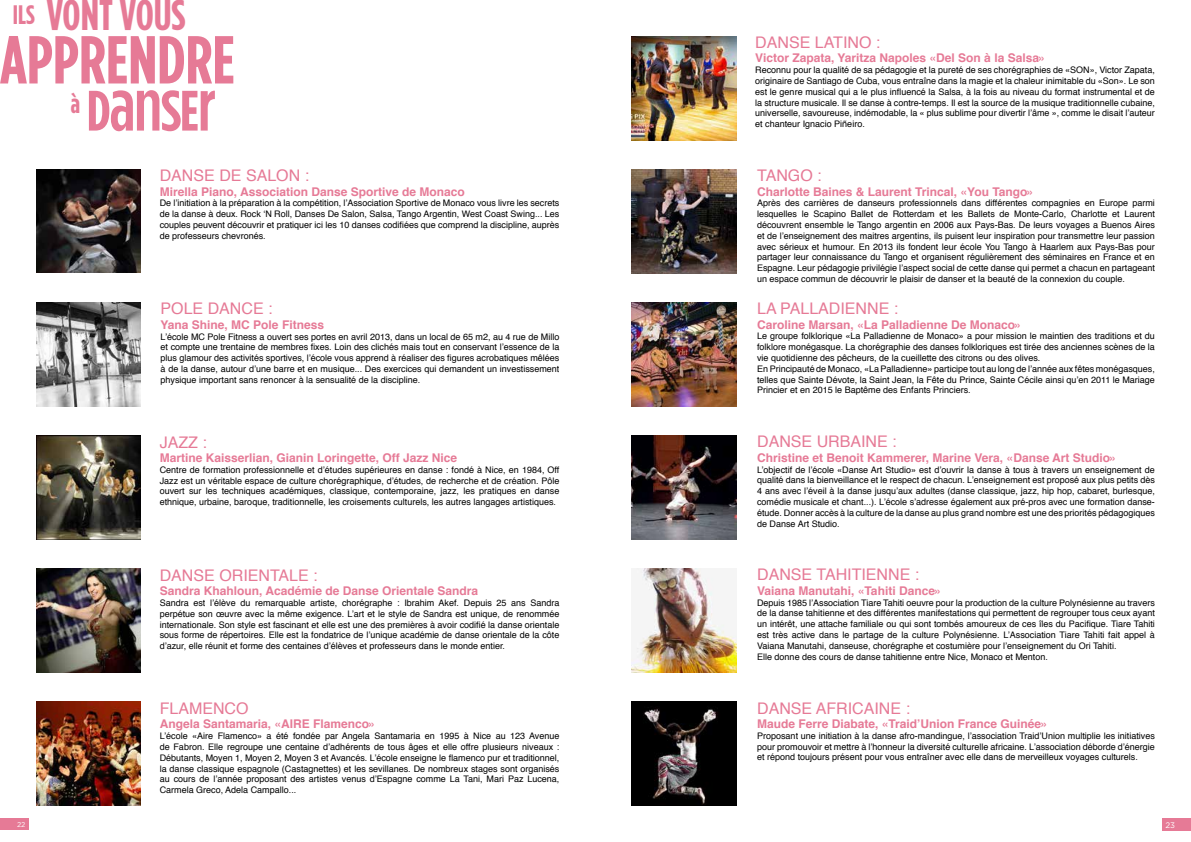
<style>
.page{position:relative;width:1191px;height:842px;background:#fff}
.page>*{position:absolute;margin:0;border:0;box-sizing:border-box;transform-origin:0 0}
.t1{font:500 74.6px "Gotham Condensed";color:#e67a96}
.t2{font:700 67.7px "Gotham Condensed";color:#e67a96}
.t3{font:700 43px "Gotham Condensed";color:#e67a96}
.t4{font:700 26.7px "Gotham Condensed";color:#e67a96}
.t5{font:16px "Helvetica";color:#e67a96}
.t6{font:700 12px "Helvetica";color:#e67a96}
.t7{font:9px/10.8px "Helvetica";color:#000;text-align:justify}
.t8{font:8px "Gotham";color:#fff}
.t9{font:7px "Gotham";color:#fff}
.s1{font-weight:700;font-size:56.8px}
.s2{font-size:74px}
</style>
<div class="page">
<div style="left:0;top:818px;width:28px;height:12px;background:#e67a96"></div>
<div style="left:1162px;top:818px;width:29px;height:13px;background:#e67a96"></div>
<img style="left:36px;top:169px;width:104px;height:104px">
<img style="left:36px;top:435px;width:104px;height:104px">
<img style="left:36px;top:569px;width:104px;height:103px">
<img style="left:36px;top:702px;width:104px;height:103px">
<img style="left:36px;top:302px;width:104px;height:104px">
<img style="left:631px;top:302px;width:105px;height:105px">
<img style="left:631px;top:435px;width:105px;height:105px">
<img style="left:631px;top:568px;width:105px;height:105px">
<img style="left:631px;top:702px;width:105px;height:104px">
<img style="left:631px;top:169px;width:105px;height:104px">
<img style="left:632px;top:36px;width:104px;height:104px">
<h3 class="t3" style="left:13px;top:-9px;width:174px"><sup>ILS</sup> VONT VOUS</h3>
<h2 class="t2" style="left:0;top:22px;width:236px">APPRENDRE</h2>
<h3 class="t4" style="left:71px;top:89px;width:11px">à</h3>
<h1 class="t1" style="left:87px;top:63px;width:130px"><span class="s1">D</span>ans<span class="s1">E</span><span class="s2">r</span></h1>
<h3 class="t5" style="left:160px;top:163px;width:151px">DANSE DE SALON :</h3>
<h3 class="t6" style="left:160px;top:182px;width:306px">Mirella Piano, Association Danse Sportive de Monaco</h3>
<p class="t7" style="left:160px;top:198px;width:401px">De l’initiation à la préparation à la compétition, l’Association Sportive de Monaco vous livre les secrets de la danse à deux. Rock ‘N Roll, Danses De Salon, Salsa, Tango Argentin, West Coast Swing... Les couples peuvent découvrir et pratiquer ici les 10 danses codifiées que comprend la discipline, auprès de professeurs chevronés.</p>
<h3 class="t5" style="left:161px;top:296px;width:114px">POLE DANCE :</h3>
<h3 class="t6" style="left:161px;top:315px;width:165px">Yana Shine, MC Pole Fitness</h3>
<p class="t7" style="left:161px;top:331px;width:400px">L’école MC Pole Fitness a ouvert ses portes en avril 2013, dans un local de 65 m2, au 4 rue de Millo et compte une trentaine de membres fixes. Loin des clichés mais tout en conservant l’essence de la plus glamour des activités sportives, l’école vous apprend à réaliser des figures acrobatiques mêlées à de la danse, autour d’une barre et en musique... Des exercices qui demandent un investissement physique important sans renoncer à la sensualité de la discipline.</p>
<h3 class="t5" style="left:160px;top:430px;width:49px">JAZZ :</h3>
<h3 class="t6" style="left:160px;top:448px;width:299px">Martine Kaisserlian, Gianin Loringette, Off Jazz Nice</h3>
<p class="t7" style="left:160px;top:464px;width:401px">Centre de formation professionnelle et d’études supérieures en danse : fondé à Nice, en 1984, Off Jazz est un véritable espace de culture chorégraphique, d’études, de recherche et de création. Pôle ouvert sur les techniques académiques, classique, contemporaine, jazz, les pratiques en danse ethnique, urbaine, baroque, traditionnelle, les croisements culturels, les autres langages artistiques.</p>
<h3 class="t5" style="left:160px;top:563px;width:159px">DANSE ORIENTALE :</h3>
<h3 class="t6" style="left:160px;top:581px;width:320px">Sandra Khahloun, Académie de Danse Orientale Sandra</h3>
<p class="t7" style="left:160px;top:598px;width:401px">Sandra est l’élève du remarquable artiste, chorégraphe : Ibrahim Akef. Depuis 25 ans Sandra perpétue son œuvre avec la même exigence. L’art et le style de Sandra est unique, de renommée internationale. Son style est fascinant et elle est une des premières à avoir codifié la danse orientale sous forme de répertoires. Elle est la fondatrice de l’unique académie de danse orientale de la côte d’azur, elle réunit et forme des centaines d’élèves et professeurs dans le monde entier.</p>
<h3 class="t5" style="left:160px;top:696px;width:90px">FLAMENCO</h3>
<h3 class="t6" style="left:160px;top:714px;width:218px">Angela Santamaria, «AIRE Flamenco»</h3>
<p class="t7" style="left:160px;top:731px;width:401px">L’école «Aire Flamenco» a été fondée par Angela Santamaria en 1995 à Nice au 123 Avenue de Fabron. Elle regroupe une centaine d’adhérents de tous âges et elle offre plusieurs niveaux :<br>Débutants, Moyen 1, Moyen 2, Moyen 3 et Avancés. L’école enseigne le flamenco pur et traditionnel, la danse classique espagnole (Castagnettes) et les sevillanes. De nombreux stages sont organisés au cours de l’année proposant des artistes venus d’Espagne comme La Tani, Mari Paz Lucena, Carmela Greco, Adela Campallo...</p>
<h3 class="t5" style="left:755px;top:30px;width:127px">DANSE LATINO :</h3>
<h3 class="t6" style="left:755px;top:48px;width:292px">Victor Zapata, Yaritza Napoles «Del Son à la Salsa»</h3>
<p class="t7" style="left:755px;top:65px;width:401px">Reconnu pour la qualité de sa pédagogie et la pureté de ses chorégraphies de «SON», Victor Zapata, originaire de Santiago de Cuba, vous entraîne dans la magie et la chaleur inimitable du «Son». Le son est le genre musical qui a le plus influencé la Salsa, à la fois au niveau du format instrumental et de la structure musicale. Il se danse à contre-temps. Il est la source de la musique traditionnelle cubaine, universelle, savoureuse, indémodable, la « plus sublime pour divertir l’âme », comme le disait l’auteur et chanteur Ignacio Piñeiro.</p>
<h3 class="t5" style="left:757px;top:163px;width:66px">TANGO :</h3>
<h3 class="t6" style="left:757px;top:182px;width:278px">Charlotte Baines &amp; Laurent Trincal, «You Tango»</h3>
<p class="t7" style="left:757px;top:198px;width:399px">Après des carrières de danseurs professionnels dans différentes compagnies en Europe parmi lesquelles le Scapino Ballet de Rotterdam et les Ballets de Monte-Carlo, Charlotte et Laurent découvrent ensemble le Tango argentin en 2006 aux Pays-Bas. De leurs voyages a Buenos Aires et de l’enseignement des maitres argentins, ils puisent leur inspiration pour transmettre leur passion avec sérieux et humour. En 2013 ils fondent leur école You Tango à Haarlem aux Pays-Bas pour partager leur connaissance du Tango et organisent régulièrement des séminaires en France et en Espagne. Leur pédagogie privilégie l’aspect social de cette danse qui permet a chacun en partageant un espace commun de découvrir le plaisir de danser et la beauté de la connexion du couple.</p>
<h3 class="t5" style="left:757px;top:296px;width:143px">LA PALLADIENNE :</h3>
<h3 class="t6" style="left:757px;top:315px;width:266px">Caroline Marsan, «La Palladienne De Monaco»</h3>
<p class="t7" style="left:757px;top:331px;width:399px;text-align:left">Le groupe folklorique «La Palladienne de Monaco» a pour mission le maintien des traditions et du folklore monégasque. La chorégraphie des danses folkloriques est tirée des anciennes scènes de la vie quotidienne des pêcheurs, de la cueillette des citrons ou des olives.<br>En Principauté de Monaco, «La Palladienne» participe tout au long de l’année aux fêtes monégasques, telles que Sainte Dévote, la Saint Jean, la Fête du Prince, Sainte Cécile ainsi qu’en 2011 le Mariage Princier et en 2015 le Baptême des Enfants Princiers.</p>
<h3 class="t5" style="left:757px;top:429px;width:141px">DANSE URBAINE :</h3>
<h3 class="t6" style="left:757px;top:448px;width:361px">Christine et Benoit Kammerer, Marine Vera, «Danse Art Studio»</h3>
<p class="t7" style="left:757px;top:464px;width:399px">L’objectif de l’école «Danse Art Studio» est d’ouvrir la danse à tous à travers un enseignement de qualité dans la bienveillance et le respect de chacun. L’enseignement est proposé aux plus petits dès 4 ans avec l’éveil à la danse jusqu’aux adultes (danse classique, jazz, hip hop, cabaret, burlesque, comédie musicale et chant...). L’école s’adresse également aux pré-pros avec une formation danse&shy;étude. Donner accès à la culture de la danse au plus grand nombre est une des priorités pédagogiques de Danse Art Studio.</p>
<h3 class="t5" style="left:757px;top:562px;width:164px">DANSE TAHITIENNE :</h3>
<h3 class="t6" style="left:757px;top:581px;width:186px">Vaiana Manutahi, «Tahiti Dance»</h3>
<p class="t7" style="left:757px;top:597px;width:399px;text-align:left">Depuis 1985 l’Association Tiare Tahiti oeuvre pour la production de la culture Polynésienne au travers de la danse tahitienne et des différentes manifestations qui permettent de regrouper tous ceux ayant un intérêt, une attache familiale ou qui sont tombés amoureux de ces îles du Pacifique. Tiare Tahiti est très active dans le partage de la culture Polynésienne. L’Association Tiare Tahiti fait appel à Vaiana Manutahi, danseuse, chorégraphe et costumière pour l’enseignement du Ori Tahiti.<br>Elle donne des cours de danse tahitienne entre Nice, Monaco et Menton.</p>
<h3 class="t5" style="left:757px;top:696px;width:154px">DANSE AFRICAINE :</h3>
<h3 class="t6" style="left:757px;top:714px;width:292px">Maude Ferre Diabate, «Traid’Union France Guinée»</h3>
<p class="t7" style="left:757px;top:730px;width:399px">Proposant une initiation à la danse afro-mandingue, l’association Traid’Union multiplie les initiatives pour promouvoir et mettre à l’honneur la diversité culturelle africaine. L’association déborde d’énergie et répond toujours présent pour vous entraîner avec elle dans de merveilleux voyages culturels.</p>
<p class="t9" style="left:17px;top:821px;width:10px">22</p>
<p class="t8" style="left:1165px;top:820px;width:11px">23</p>
</div>
